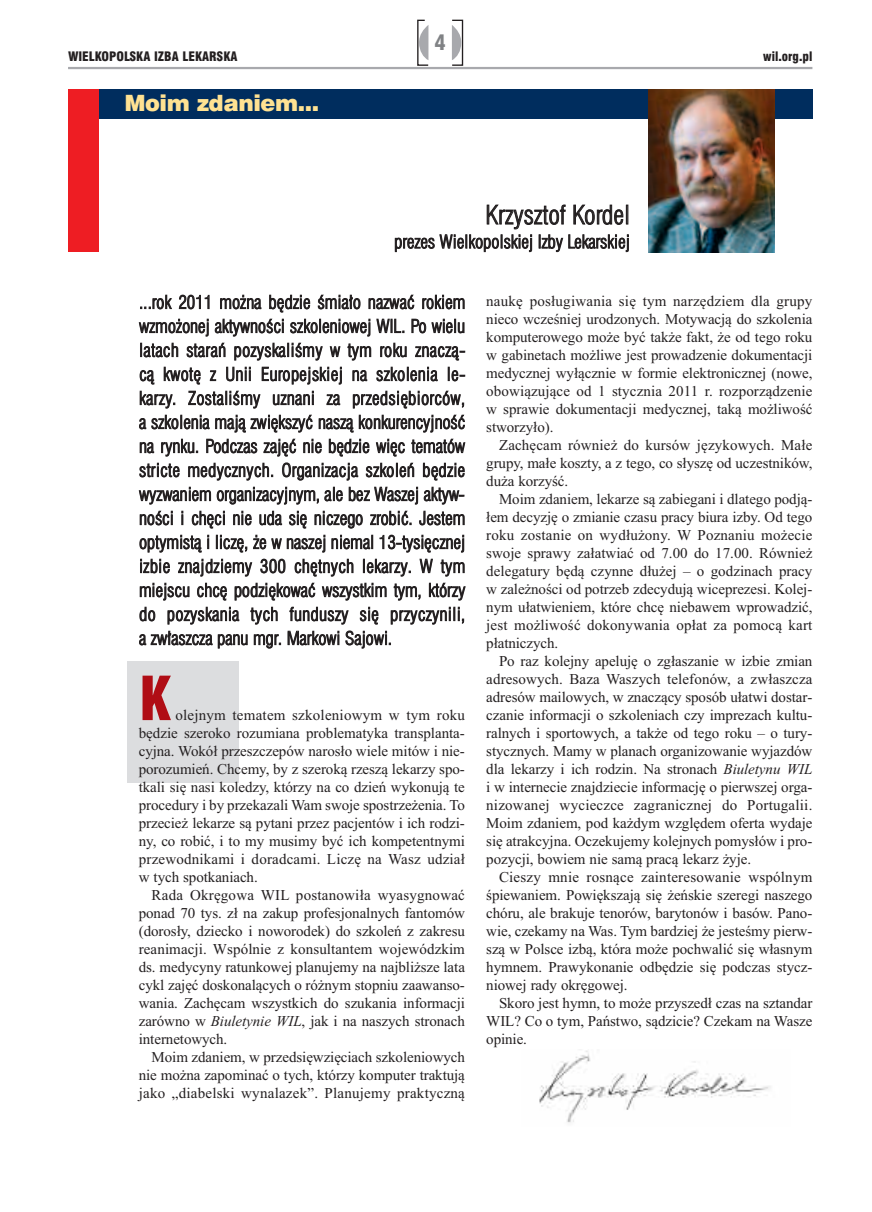
<style>
.page{position:relative;width:872px;height:1212px;background:#fff}
.page>*{position:absolute;margin:0;border:0;box-sizing:border-box;transform-origin:0 0}
.t1{font:900 condensed 66px "Myriad Pro";color:#b00d15}
.t2{font:25.5px "Swis 721 Lt Cn EU";color:#231f20}
.t3{font:22.5px "Swis 721 Blk EU";letter-spacing:-.02em;color:#ffe292}
.t4{font:21px "Swis 721 Blk Cn EU";color:#808285}
.t5{font:18px/24px "Swis 721 Lt Cn EU";color:#231f20;text-align:justify}
.t6{font:15px/18px "Times New Roman";letter-spacing:-.005em;color:#231f20;text-align:justify}
.t7{font:12.75px "Swis 721 Blk Cn EU";color:#231f20}
.s1{font-style:italic}
</style>
<div class="page">
<div style="left:127px;top:661px;width:111px;height:121px;background:#dcdddf"></div>
<div style="left:451px;top:20px;width:12px;height:46px;border:1px solid #231f20"></div>
<svg style="left:452px;top:25px;width:9px;height:35px"></svg>
<svg style="left:417px;top:19px;width:12px;height:47px"></svg>
<hr style="left:68px;top:67px;width:744px;height:2px;background:#a8a9ad">
<div style="left:68px;top:89px;width:744px;height:30px;background:#002d5e"></div>
<img style="left:648px;top:89px;width:127px;height:163px">
<div style="left:68px;top:89px;width:31px;height:163px;background:#ee1d23"></div>
<img style="left:539px;top:1050px;width:232px;height:73px">
<h3 class="t4" style="left:434px;top:30px;width:13px">4</h3>
<p class="t7" style="left:68px;top:48px;width:171px">WIELKOPOLSKA IZBA LEKARSKA</p>
<p class="t7" style="left:763px;top:48px;width:51px">wil.org.pl</p>
<h3 class="t3" style="left:124px;top:89px;width:196px">Moim zdaniem...</h3>
<h2 class="t2" style="left:485px;top:199px;width:146px">Krzysztof Kordel</h2>
<p class="t5" style="left:394px;top:230px;width:237px">prezes Wielkopolskiej Izby Lekarskiej</p>
<p class="t5" style="left:139px;top:290px;width:328px">...rok 2011 można będzie śmiało nazwać rokiem wzmożonej aktywności szkoleniowej WIL. Po wielu latach starań pozyskaliśmy w tym roku znaczą&shy;cą kwotę z Unii Europejskiej na szkolenia le&shy;karzy. Zostaliśmy uznani za przedsiębiorców, a szkolenia mają zwiększyć naszą konkurencyjność na rynku. Podczas zajęć nie będzie więc tematów stricte medycznych. Organizacja szkoleń będzie wyzwaniem organizacyjnym, ale bez Waszej aktyw&shy;ności i chęci nie uda się niczego zrobić. Jestem optymistą i liczę, że w naszej niemal 13-tysięcznej izbie znajdziemy 300 chętnych lekarzy. W tym miejscu chcę podziękować wszystkim tym, którzy do pozyskania tych funduszy się przyczynili, a zwłaszcza panu mgr. Markowi Sajowi.</p>
<h1 class="t1" style="left:139px;top:675px;width:33px">K</h1>
<p class="t6" style="left:139px;top:706px;width:328px;text-indent:37px">olejnym tematem szkoleniowym w tym roku będzie szeroko rozumiana problematyka transplanta&shy;cyjna. Wokół przeszczepów narosło wiele mitów i nie&shy;porozumień. Chcemy, by z szeroką rzeszą lekarzy spo&shy;tkali się nasi koledzy, którzy na co dzień wykonują te procedury i by przekazali Wam swoje spostrzeżenia. To przecież lekarze są pytani przez pacjentów i ich rodzi&shy;ny, co robić, i to my musimy być ich kompetentnymi przewodnikami i doradcami. Liczę na Wasz udział w tych spotkaniach.</p>
<p class="t6" style="left:139px;top:886px;width:328px;text-indent:13px">Rada Okręgowa WIL postanowiła wyasygnować ponad 70 tys. zł na zakup profesjonalnych fantomów (dorosły, dziecko i noworodek) do szkoleń z zakresu reanimacji. Wspólnie z konsultantem wojewódzkim ds. medycyny ratunkowej planujemy na najbliższe lata cykl zajęć doskonalących o różnym stopniu zaawanso&shy;wania. Zachęcam wszystkich do szukania informacji zarówno w <span class="s1">Biuletynie WIL</span>, jak i na naszych stronach internetowych.</p>
<p class="t6" style="left:139px;top:1048px;width:328px;text-indent:13px">Moim zdaniem, w przedsięwzięciach szkoleniowych nie można zapominać o tych, którzy komputer traktują jako „diabelski wynalazek”. Planujemy praktyczną</p>
<p class="t6" style="left:486px;top:292px;width:328px">naukę posługiwania się tym narzędziem dla grupy nieco wcześniej urodzonych. Motywacją do szkolenia komputerowego może być także fakt, że od tego roku w gabinetach możliwe jest prowadzenie dokumentacji medycznej wyłącznie w formie elektronicznej (nowe, obowiązujące od 1 stycznia 2011 r. rozporządzenie w sprawie dokumentacji medycznej, taką możliwość stworzyło).</p>
<p class="t6" style="left:486px;top:436px;width:328px;text-indent:13px">Zachęcam również do kursów językowych. Małe grupy, małe koszty, a z tego, co słyszę od uczestników, duża korzyść.</p>
<p class="t6" style="left:486px;top:490px;width:328px;text-indent:13px">Moim zdaniem, lekarze są zabiegani i dlatego podją&shy;łem decyzję o zmianie czasu pracy biura izby. Od tego roku zostanie on wydłużony. W Poznaniu możecie swoje sprawy załatwiać od 7.00 do 17.00. Również delegatury będą czynne dłużej – o godzinach pracy w zależności od potrzeb zdecydują wiceprezesi. Kolej&shy;nym ułatwieniem, które chcę niebawem wprowadzić, jest możliwość dokonywania opłat za pomocą kart płatniczych.</p>
<p class="t6" style="left:486px;top:652px;width:328px;text-indent:13px">Po raz kolejny apeluję o zgłaszanie w izbie zmian adresowych. Baza Waszych telefonów, a zwłaszcza adresów mailowych, w znaczący sposób ułatwi dostar&shy;czanie informacji o szkoleniach czy imprezach kultu&shy;ralnych i sportowych, a także od tego roku – o tury&shy;stycznych. Mamy w planach organizowanie wyjazdów dla lekarzy i ich rodzin. Na stronach <span class="s1">Biuletynu WIL </span>i w internecie znajdziecie informację o pierwszej orga&shy;nizowanej wycieczce zagranicznej do Portugalii.<br>Moim zdaniem, pod każdym względem oferta wydaje się atrakcyjna. Oczekujemy kolejnych pomysłów i pro&shy;pozycji, bowiem nie samą pracą lekarz żyje.</p>
<p class="t6" style="left:486px;top:868px;width:328px;text-indent:13px">Cieszy mnie rosnące zainteresowanie wspólnym śpiewaniem. Powiększają się żeńskie szeregi naszego chóru, ale brakuje tenorów, barytonów i basów. Pano&shy;wie, czekamy na Was. Tym bardziej że jesteśmy pierw&shy;szą w Polsce izbą, która może pochwalić się własnym hymnem. Prawykonanie odbędzie się podczas stycz&shy;niowej rady okręgowej.</p>
<p class="t6" style="left:486px;top:994px;width:328px;text-indent:13px">Skoro jest hymn, to może przyszedł czas na sztandar WIL? Co o tym, Państwo, sądzicie? Czekam na Wasze opinie.</p>
</div>
